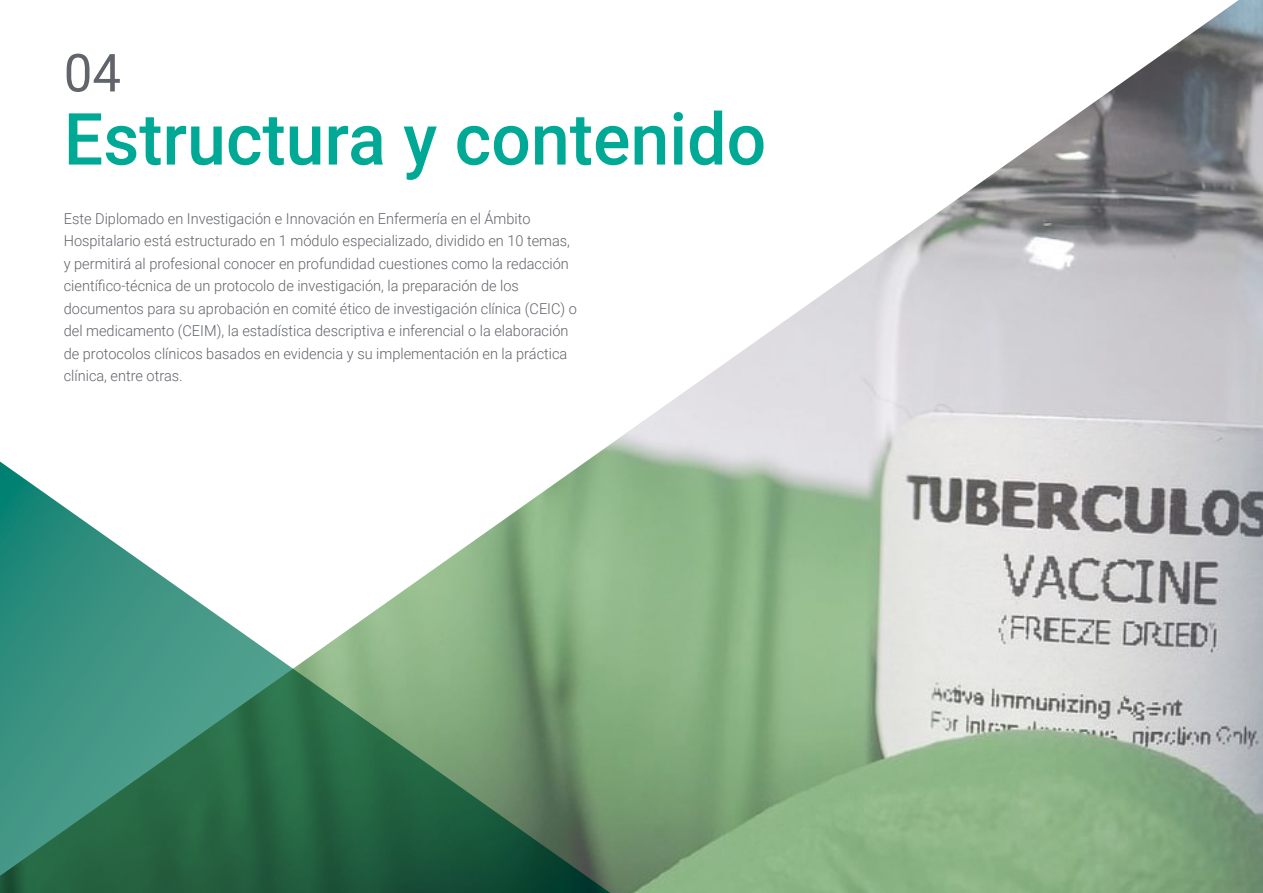
<style>
.page{position:relative;width:1263px;height:893px;background:#fff}
.page>*{position:absolute;margin:0;border:0;box-sizing:border-box;transform-origin:0 0}
.t1{font:500 72px "Roboto";color:#00a996}
.t2{font:52.5px "Roboto";color:#61646a}
.t3{font:300 15px/22.5px "Roboto";color:#61646a}
</style>
<div class="page">
<img style="left:608px;top:0;width:655px;height:893px">
<svg style="left:0;top:446px;width:640px;height:447px"></svg>
<h2 class="t2" style="left:64px;top:36px;width:59px">04</h2>
<h1 class="t1" style="left:64px;top:89px;width:704px">Estructura y contenido</h1>
<p class="t3" style="left:64px;top:207px;width:515px">Este Diplomado en Investigación e Innovación en Enfermería en el Ámbito Hospitalario está estructurado en 1 módulo especializado, dividido en 10 temas, y permitirá al profesional conocer en profundidad cuestiones como la redacción científico-técnica de un protocolo de investigación, la preparación de los documentos para su aprobación en comité ético de investigación clínica (CEIC) o del medicamento (CEIM), la estadística descriptiva e inferencial o la elaboración de protocolos clínicos basados en evidencia y su implementación en la práctica clínica, entre otras.</p>
</div>
